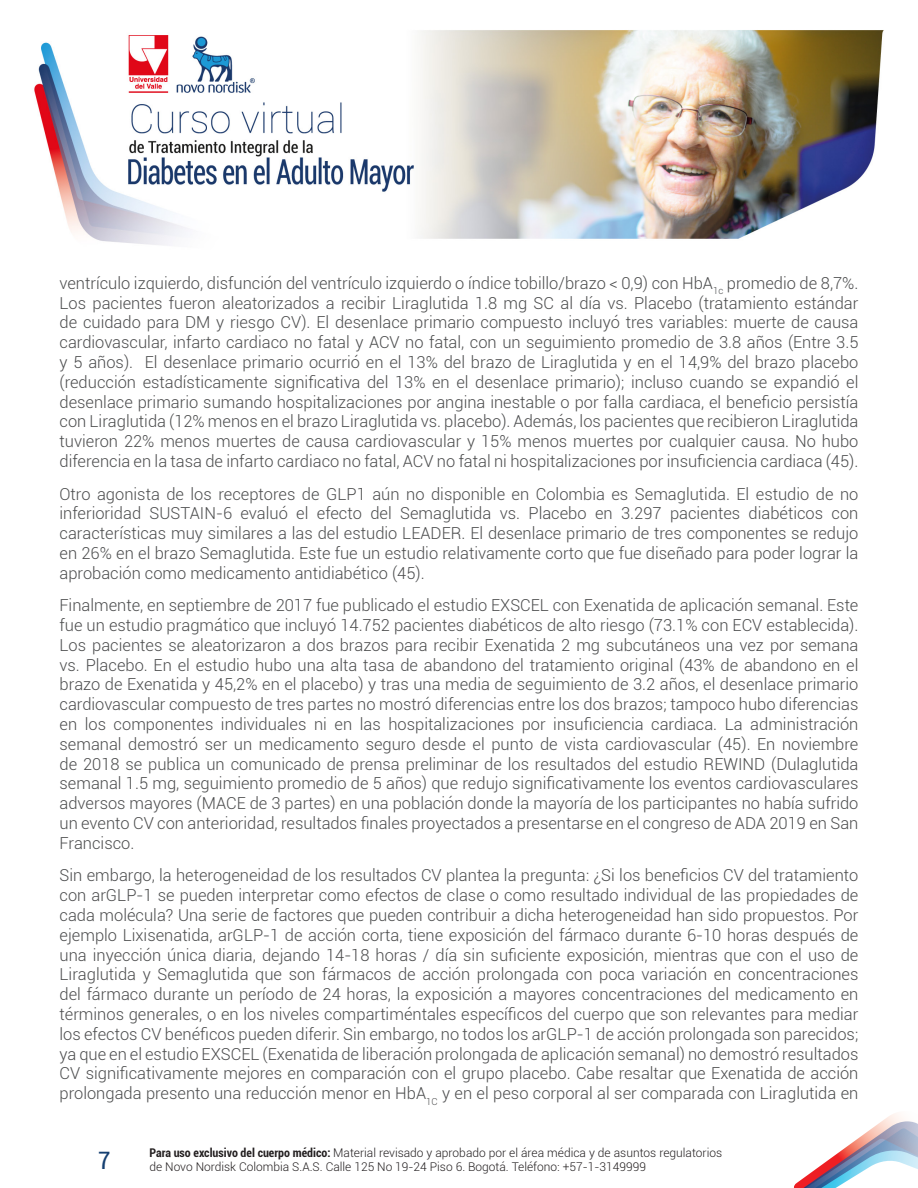
<style>
.page{position:relative;width:918px;height:1188px;background:#fff}
.page>*{position:absolute;margin:0;border:0;box-sizing:border-box;transform-origin:0 0}
.t1{font:condensed 24px "Roboto";color:#153f71}
.t2{font:300 16.5px/19.8px "Roboto";color:#4b4c4d;text-align:justify}
.t3{font:300 12px/14.4px "Roboto";color:#231f20}
.s1{font-weight:700;font-stretch:condensed}
</style>
<div class="page">
<img style="left:34px;top:30px;width:850px;height:216px">
<svg style="left:794px;top:1113px;width:124px;height:75px"></svg>
<p class="t2" style="left:60px;top:273px;width:800px">ventrículo izquierdo, disfunción del ventrículo izquierdo o índice tobillo/brazo &lt; 0,9) con HbA<sub>1c</sub> promedio de 8,7%.<br>Los pacientes fueron aleatorizados a recibir Liraglutida 1.8 mg SC al día vs. Placebo (tratamiento estándar de cuidado para DM y riesgo CV). El desenlace primario compuesto incluyó tres variables: muerte de causa cardiovascular, infarto cardiaco no fatal y ACV no fatal, con un seguimiento promedio de 3.8 años (Entre 3.5 y 5 años). El desenlace primario ocurrió en el 13% del brazo de Liraglutida y en el 14,9% del brazo placebo (reducción estadísticamente significativa del 13% en el desenlace primario); incluso cuando se expandió el desenlace primario sumando hospitalizaciones por angina inestable o por falla cardiaca, el beneficio persistía con Liraglutida (12% menos en el brazo Liraglutida vs. placebo). Además, los pacientes que recibieron Liraglutida tuvieron 22% menos muertes de causa cardiovascular y 15% menos muertes por cualquier causa. No hubo diferencia en la tasa de infarto cardiaco no fatal, ACV no fatal ni hospitalizaciones por insuficiencia cardiaca (45).</p>
<p class="t2" style="left:60px;top:484px;width:800px">Otro agonista de los receptores de GLP1 aún no disponible en Colombia es Semaglutida. El estudio de no inferioridad SUSTAIN-6 evaluó el efecto del Semaglutida vs. Placebo en 3.297 pacientes diabéticos con características muy similares a las del estudio LEADER. El desenlace primario de tres componentes se redujo en 26% en el brazo Semaglutida. Este fue un estudio relativamente corto que fue diseñado para poder lograr la aprobación como medicamento antidiabético (45).</p>
<p class="t2" style="left:60px;top:596px;width:800px">Finalmente, en septiembre de 2017 fue publicado el estudio EXSCEL con Exenatida de aplicación semanal. Este fue un estudio pragmático que incluyó 14.752 pacientes diabéticos de alto riesgo (73.1% con ECV establecida).<br>Los pacientes se aleatorizaron a dos brazos para recibir Exenatida 2 mg subcutáneos una vez por semana vs. Placebo. En el estudio hubo una alta tasa de abandono del tratamiento original (43% de abandono en el brazo de Exenatida y 45,2% en el placebo) y tras una media de seguimiento de 3.2 años, el desenlace primario cardiovascular compuesto de tres partes no mostró diferencias entre los dos brazos; tampoco hubo diferencias en los componentes individuales ni en las hospitalizaciones por insuficiencia cardiaca. La administración semanal demostró ser un medicamento seguro desde el punto de vista cardiovascular (45). En noviembre de 2018 se publica un comunicado de prensa preliminar de los resultados del estudio REWIND (Dulaglutida semanal 1.5 mg, seguimiento promedio de 5 años) que redujo significativamente los eventos cardiovasculares adversos mayores (MACE de 3 partes) en una población donde la mayoría de los participantes no había sufrido un evento CV con anterioridad, resultados finales proyectados a presentarse en el congreso de ADA 2019 en San Francisco.</p>
<p class="t2" style="left:60px;top:866px;width:800px">Sin embargo, la heterogeneidad de los resultados CV plantea la pregunta: ¿Si los beneficios CV del tratamiento con arGLP-1 se pueden interpretar como efectos de clase o como resultado individual de las propiedades de cada molécula? Una serie de factores que pueden contribuir a dicha heterogeneidad han sido propuestos. Por ejemplo Lixisenatida, arGLP-1 de acción corta, tiene exposición del fármaco durante 6-10 horas después de una inyección única diaria, dejando 14-18 horas / día sin suficiente exposición, mientras que con el uso de Liraglutida y Semaglutida que son fármacos de acción prolongada con poca variación en concentraciones del fármaco durante un período de 24 horas, la exposición a mayores concentraciones del medicamento en términos generales, o en los niveles compartiméntales específicos del cuerpo que son relevantes para mediar los efectos CV benéficos pueden diferir. Sin embargo, no todos los arGLP-1 de acción prolongada son parecidos; ya que en el estudio EXSCEL (Exenatida de liberación prolongada de aplicación semanal) no demostró resultados CV significativamente mejores en comparación con el grupo placebo. Cabe resaltar que Exenatida de acción prolongada presento una reducción menor en HbA<sub>1C</sub> y en el peso corporal al ser comparada con Liraglutida en</p>
<h1 class="t1" style="left:98px;top:1147px;width:14px">7</h1>
<p class="t3" style="left:149px;top:1145px;width:574px"><span class="s1">Para uso exclusivo del cuerpo médico:</span> Material revisado y aprobado por el área médica y de asuntos regulatorios de Novo Nordisk Colombia S.A.S. Calle 125 No 19-24 Piso 6. Bogotá. Teléfono: +57-1-3149999</p>
</div>
